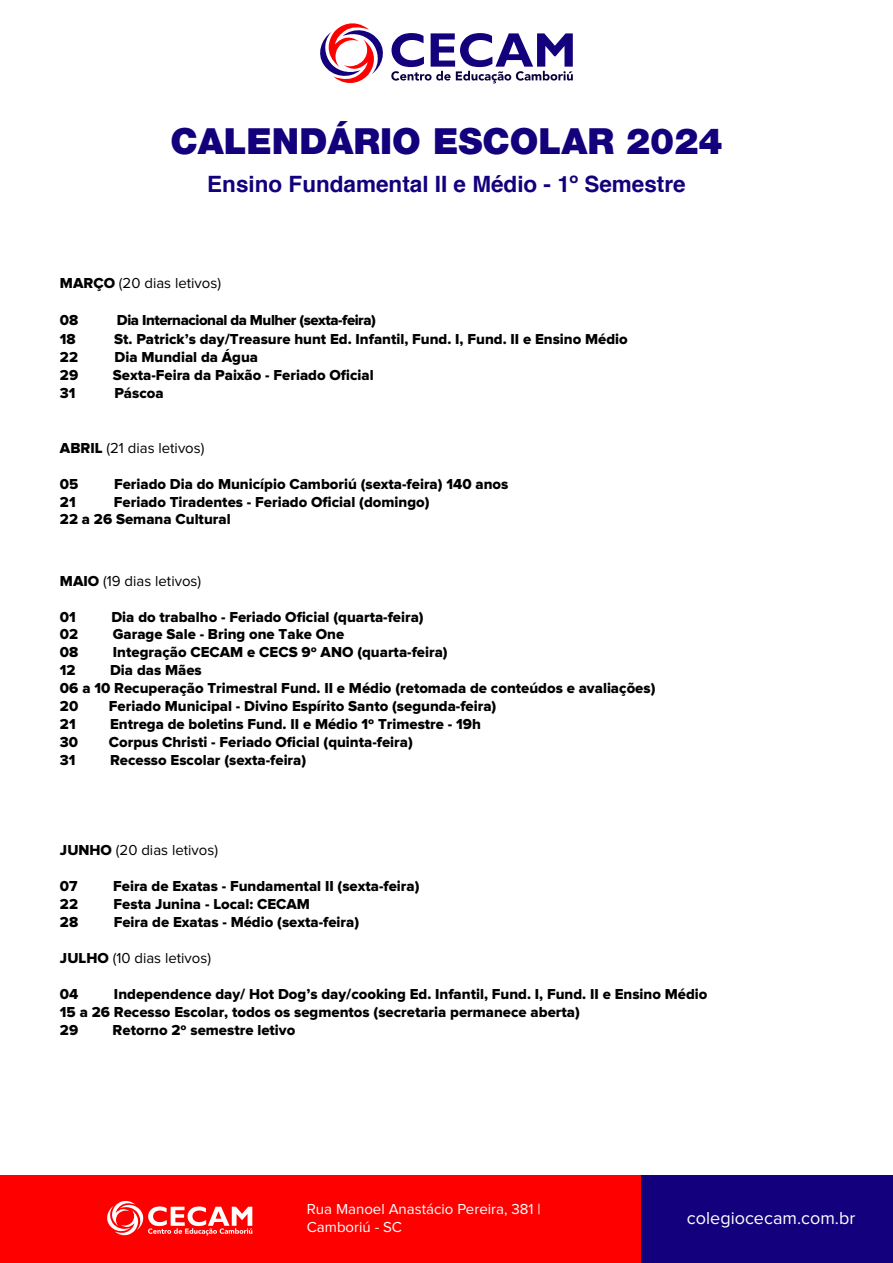
<style>
.page{position:relative;width:893px;height:1263px;background:#fff}
.page>*{position:absolute;margin:0;border:0;box-sizing:border-box;transform-origin:0 0}
.t1{font:900 36.15px "Helvetica Neue LT Std";color:#13007c}
.t2{font:700 22.5px "Helvetica";color:#13007c}
.t3{font:18px "Proxima Nova";color:#fff}
.t4{font:15px/17.9px "Proxima Nova Extrabld";color:#000}
.t5{font:15px "Proxima Nova";color:#000}
.t6{font:15px/18px "Proxima Nova";color:#fff}
.t7{font:15px "Proxima Nova Extrabld";letter-spacing:-.03em;color:#000}
.s1{font-family:"Proxima Nova Extrabld"}
</style>
<div class="page">
<div style="left:0;top:1175px;width:642px;height:88px;background:#f00"></div>
<div style="left:642px;top:1175px;width:251px;height:88px;background:#13007c"></div>
<svg style="left:320px;top:23px;width:253px;height:61px"></svg>
<svg style="left:107px;top:1201px;width:145px;height:35px"></svg>
<h1 class="t1" style="left:170px;top:119px;width:554px">CALENDÁRIO ESCOLAR 2024</h1>
<h2 class="t2" style="left:207px;top:166px;width:480px">Ensino Fundamental II e Médio - 1º Semestre</h2>
<p class="t5" style="left:60px;top:276px;width:163px"><span class="s1">MARÇO</span> (20 dias letivos)</p>
<p class="t4" style="left:60px;top:311px;width:20px">08</p>
<p class="t7" style="left:117px;top:313px;width:261px">Dia Internacional da Mulher (sexta-feira)</p>
<p class="t4" style="left:60px;top:331px;width:17px">18</p>
<p class="t4" style="left:114px;top:331px;width:515px">St. Patrick’s day/Treasure hunt Ed. Infantil, Fund. I, Fund. II e Ensino Médio</p>
<p class="t4" style="left:60px;top:349px;width:20px">22</p>
<p class="t4" style="left:115px;top:349px;width:145px">Dia Mundial da Água</p>
<p class="t4" style="left:60px;top:367px;width:20px">29</p>
<p class="t4" style="left:113px;top:367px;width:262px">Sexta-Feira da Paixão - Feriado Oficial</p>
<p class="t4" style="left:60px;top:385px;width:17px">31</p>
<p class="t4" style="left:114px;top:385px;width:51px">Páscoa</p>
<p class="t5" style="left:60px;top:441px;width:146px"><span class="s1">ABRIL</span> (21 dias letivos)</p>
<p class="t4" style="left:60px;top:475px;width:20px">05</p>
<p class="t4" style="left:114px;top:475px;width:396px">Feriado Dia do Município Camboriú (sexta-feira) 140 anos</p>
<p class="t4" style="left:60px;top:493px;width:17px">21</p>
<p class="t4" style="left:60px;top:493px;width:371px;text-indent:54px">Feriado Tiradentes - Feriado Oficial (domingo)<br>22 a 26 Semana Cultural</p>
<p class="t5" style="left:60px;top:574px;width:143px"><span class="s1">MAIO</span> (19 dias letivos)</p>
<p class="t4" style="left:60px;top:608px;width:17px">01</p>
<p class="t4" style="left:111px;top:608px;width:314px">Dia do trabalho - Feriado Oficial (quarta-feira)</p>
<p class="t4" style="left:60px;top:626px;width:20px">02</p>
<p class="t4" style="left:113px;top:626px;width:233px">Garage Sale - Bring one Take One</p>
<p class="t4" style="left:60px;top:644px;width:20px">08</p>
<p class="t4" style="left:113px;top:644px;width:336px">Integração CECAM e CECS 9º ANO (quarta-feira)</p>
<p class="t4" style="left:60px;top:662px;width:17px">12</p>
<p class="t4" style="left:60px;top:662px;width:597px;text-indent:50px">Dia das Mães<br>06 a 10 Recuperação Trimestral Fund. II e Médio (retomada de conteúdos e avaliações)<br>20</p>
<p class="t4" style="left:109px;top:698px;width:389px">Feriado Municipal - Divino Espírito Santo (segunda-feira)</p>
<p class="t4" style="left:60px;top:716px;width:17px">21</p>
<p class="t4" style="left:110px;top:716px;width:372px">Entrega de boletins Fund. II e Médio 1º Trimestre - 19h</p>
<p class="t4" style="left:60px;top:734px;width:20px">30</p>
<p class="t4" style="left:109px;top:734px;width:305px">Corpus Christi - Feriado Oficial (quinta-feira)</p>
<p class="t4" style="left:60px;top:751px;width:17px">31</p>
<p class="t4" style="left:110px;top:751px;width:198px">Recesso Escolar (sexta-feira)</p>
<p class="t5" style="left:60px;top:843px;width:160px"><span class="s1">JUNHO</span> (20 dias letivos)</p>
<p class="t4" style="left:60px;top:877px;width:19px">07</p>
<p class="t4" style="left:113px;top:877px;width:308px">Feira de Exatas - Fundamental II (sexta-feira)</p>
<p class="t4" style="left:60px;top:895px;width:20px">22</p>
<p class="t4" style="left:114px;top:895px;width:198px">Festa Junina - Local: CECAM</p>
<p class="t4" style="left:60px;top:913px;width:20px">28</p>
<p class="t4" style="left:114px;top:913px;width:247px">Feira de Exatas - Médio (sexta-feira)</p>
<p class="t5" style="left:60px;top:951px;width:153px"><span class="s1">JULHO</span> (10 dias letivos)</p>
<p class="t4" style="left:60px;top:985px;width:20px">04</p>
<p class="t4" style="left:60px;top:985px;width:649px;text-indent:54px">Independence day/ Hot Dog’s day/cooking Ed. Infantil, Fund. I, Fund. II e Ensino Médio<br>15 a 26 Recesso Escolar, todos os segmentos (secretaria permanece aberta)<br>29</p>
<p class="t4" style="left:113px;top:1021px;width:184px">Retorno 2º semestre letivo</p>
<p class="t6" style="left:307px;top:1201px;width:235px">Rua Manoel Anastácio Pereira, 381 |<br>Camboriú - SC</p>
<p class="t3" style="left:687px;top:1210px;width:170px">colegiocecam.com.br</p>
</div>
